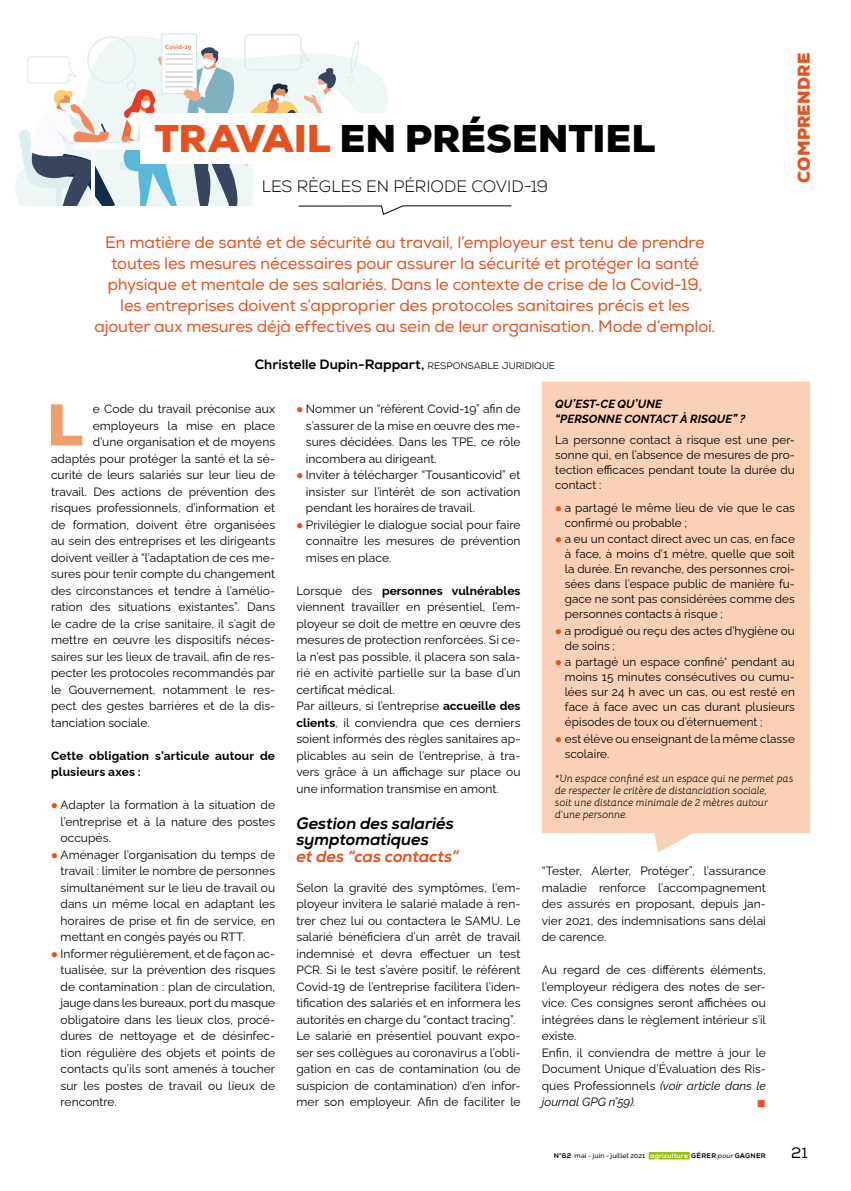
<style>
.page{position:relative;width:851px;height:1191px;background:#fff}
.page>*{position:absolute;margin:0;border:0;box-sizing:border-box;transform-origin:0 0}
.t1{font:900 57px "Nexa";color:#f39d6e}
.t2{font:900 37.5px "Nexa";letter-spacing:-.005em;color:#000}
.t3{font:16.5px/21px "Nexa";letter-spacing:-.01em;color:#e8511e;text-align:center}
.t4{font:italic 16.5px/16.5px "Nexa X Bold";letter-spacing:-.01em;color:#000}
.t5{font:300 16.5px "Nexa";color:#000}
.t6{font:italic 16.5px "Nexa X Bold";letter-spacing:-.01em;color:#e8511e}
.t7{font:900 16.5px "Nexa";letter-spacing:.015em;color:#e8511e}
.t8{font:15px "Nexa";color:#000}
.t9{font:13.5px "Nexa X Bold";letter-spacing:-.005em;color:#000}
.t10{font:12px/16.5px "Raleway";letter-spacing:.005em;color:#000;text-align:justify}
.t11{font:700 12px/16.5px "Raleway";letter-spacing:.015em;color:#000}
.t12{font:12px "Wingdings";color:#e8511e}
.t13{font:11.85px/15px "Raleway";letter-spacing:.005em;color:#000;text-align:justify}
.t14{font:italic 700 11.85px/15px "Raleway";letter-spacing:.005em;color:#000}
.t15{font:italic 10.5px/12px "Bellota";letter-spacing:.005em;color:#000}
.t16{font:500 6.75px "Raleway";letter-spacing:.02em;color:#000}
.t17{font:700 6.15px "Raleway";letter-spacing:.01em;color:#e8511e}
.s1{color:#e8511e}
.s2{font-family:"Nexa";font-size:9.45px}
.s3{font-weight:700}
.s4{font-style:italic}
.s5{font-family:"Nexa X Bold";font-weight:400}
.s6{font-family:"Nexa X Bold";font-weight:400;color:#fff}
.s7{font-family:"Nexa";font-weight:400;font-style:italic}
</style>
<div class="page">
<div style="left:648px;top:1152px;width:41px;height:7px;background:#97bf0d"></div>
<div style="left:541px;top:382px;width:268px;height:470px;background:#fad1b6"></div>
<svg style="left:19px;top:34px;width:493px;height:181px"></svg>
<p class="t17" style="left:165px;top:42px;width:28px">Covid-19</p>
<h2 class="t2" style="left:154px;top:113px;width:502px"><span class="s1">TRAVAIL</span> EN PRÉSENTIEL</h2>
<h3 class="t5" style="left:262px;top:177px;width:288px">LES RÈGLES EN PÉRIODE COVID-19</h3>
<p class="t3" style="left:94px;top:232px;width:622px">En matière de santé et de sécurité au travail, l’employeur est tenu de prendre toutes les mesures nécessaires pour assurer la sécurité et protéger la santé physique et mentale de ses salariés. Dans le contexte de crise de la Covid-19,<br>les entreprises doivent s’approprier des protocoles sanitaires précis et les ajouter aux mesures déjà effectives au sein de leur organisation. Mode d’emploi.</p>
<p class="t9" style="left:255px;top:356px;width:302px">Christelle Dupin-Rappart, <span class="s2">RESPONSABLE JURIDIQUE</span></p>
<h3 class="t7" style="left:792px;top:183px;width:132px;rotate:-90deg">COMPRENDRE</h3>
<h1 class="t1" style="left:47px;top:387px;width:38px">L</h1>
<p class="t14" style="left:555px;top:395px;width:191px">QU’EST-CE QU’UNE<br>“PERSONNE CONTACT À RISQUE” ?</p>
<p class="t10" style="left:306px;top:399px;width:216px;text-indent:-10px"><span class="s1">●</span> Nommer un “référent Covid-19” afin de s’assurer de la mise en œuvre des me&shy;sures décidées. Dans les TPE, ce rôle incombera au dirigeant.</p>
<p class="t10" style="left:306px;top:465px;width:216px;text-indent:-10px"><span class="s1">●</span> Inviter à télécharger “Tousanticovid” et insister sur l’intérêt de son activation pendant les horaires de travail.</p>
<p class="t10" style="left:306px;top:515px;width:216px;text-indent:-10px"><span class="s1">●</span> Privilégier le dialogue social pour faire connaître les mesures de prévention mises en place.</p>
<p class="t10" style="left:296px;top:581px;width:225px;text-align:left">Lorsque des <span class="s3">personnes vulnérables </span>viennent travailler en présentiel, l’em&shy;ployeur se doit de mettre en œuvre des mesures de protection renforcées. Si ce&shy;la n’est pas possible, il placera son sala&shy;rié en activité partielle sur la base d’un certificat médical.<br>Par ailleurs, si l’entreprise <span class="s3">accueille des clients</span>, il conviendra que ces derniers soient informés des règles sanitaires ap&shy;plicables au sein de l’entreprise, à tra&shy;vers grâce à un affichage sur place ou une information transmise en amont.</p>
<h3 class="t4" style="left:296px;top:815px;width:159px">Gestion des salariés symptomatiques</h3>
<h3 class="t6" style="left:296px;top:846px;width:164px">et des “cas contacts”</h3>
<p class="t10" style="left:296px;top:878px;width:225px;text-align:left">Selon la gravité des symptômes, l’em&shy;ployeur invitera le salarié malade à ren&shy;trer chez lui ou contactera le SAMU. Le salarié bénéficiera d’un arrêt de travail indemnisé et devra effectuer un test PCR. Si le test s’avère positif, le référent Covid-19 de l’entreprise facilitera l’iden&shy;tification des salariés et en informera les autorités en charge du “contact tracing”.<br>Le salarié en présentiel pouvant expo&shy;ser ses collègues au coronavirus a l’obli&shy;gation en cas de contamination (ou de suspicion de contamination) d’en infor&shy;mer son employeur. Afin de faciliter le</p>
<p class="t10" style="left:93px;top:399px;width:184px">e Code du travail préconise aux</p>
<p class="t10" style="left:93px;top:416px;width:184px">employeurs la mise en place</p>
<p class="t10" style="left:93px;top:432px;width:184px">d’une organisation et de moyens</p>
<p class="t10" style="left:51px;top:449px;width:225px">adaptés pour protéger la santé et la sé-</p>
<p class="t10" style="left:51px;top:465px;width:225px">curité de leurs salariés sur leur lieu de</p>
<p class="t10" style="left:51px;top:482px;width:225px">travail. Des actions de prévention des</p>
<p class="t10" style="left:51px;top:498px;width:225px">risques professionnels, d’information et</p>
<p class="t10" style="left:51px;top:515px;width:225px">de formation, doivent être organisées</p>
<p class="t10" style="left:51px;top:531px;width:225px">au sein des entreprises et les dirigeants</p>
<p class="t10" style="left:51px;top:548px;width:225px">doivent veiller à “l’adaptation de ces me-</p>
<p class="t10" style="left:51px;top:564px;width:225px">sures pour tenir compte du changement</p>
<p class="t10" style="left:51px;top:581px;width:225px">des circonstances et tendre à l’amélio-</p>
<p class="t10" style="left:51px;top:597px;width:225px">ration des situations existantes”. Dans</p>
<p class="t10" style="left:51px;top:614px;width:225px">le cadre de la crise sanitaire, il s’agit de</p>
<p class="t10" style="left:51px;top:630px;width:225px">mettre en œuvre les dispositifs néces-</p>
<p class="t10" style="left:51px;top:647px;width:225px">saires sur les lieux de travail, afin de res-</p>
<p class="t10" style="left:51px;top:663px;width:225px">pecter les protocoles recommandés par</p>
<p class="t10" style="left:51px;top:680px;width:225px">le Gouvernement, notamment le res-</p>
<p class="t10" style="left:51px;top:696px;width:225px">pect des gestes barrières et de la dis-</p>
<p class="t10" style="left:51px;top:713px;width:100px">tanciation sociale.</p>
<p class="t11" style="left:51px;top:746px;width:225px">Cette obligation s’articule autour de plusieurs axes :</p>
<p class="t10" style="left:61px;top:795px;width:216px;text-indent:-10px"><span class="s1">●</span> Adapter la formation à la situation de l’entreprise et à la nature des postes occupés.</p>
<p class="t10" style="left:61px;top:845px;width:216px;text-indent:-10px"><span class="s1">●</span> Aménager l’organisation du temps de travail : limiter le nombre de personnes simultanément sur le lieu de travail ou dans un même local en adaptant les horaires de prise et fin de service, en mettant en congés payés ou RTT.</p>
<p class="t10" style="left:61px;top:944px;width:216px;text-indent:-10px"><span class="s1">●</span> Informer régulièrement, et de façon ac&shy;tualisée, sur la prévention des risques de contamination : plan de circulation, jauge dans les bureaux, port du masque obligatoire dans les lieux clos, procé&shy;dures de nettoyage et de désinfec&shy;tion régulière des objets et points de contacts qu’ils sont amenés à toucher sur les postes de travail ou lieux de rencontre.</p>
<p class="t13" style="left:555px;top:431px;width:241px">La personne contact à risque est une per&shy;sonne qui, en l’absence de mesures de pro&shy;tection efficaces pendant toute la durée du contact :</p>
<p class="t13" style="left:564px;top:499px;width:231px;text-indent:-10px"><span class="s1">●</span> a partagé le même lieu de vie que le cas confirmé ou probable ;</p>
<p class="t13" style="left:564px;top:530px;width:231px;text-indent:-10px"><span class="s1">●</span> a eu un contact direct avec un cas, en face à face, à moins d’1 mètre, quelle que soit la durée. En revanche, des personnes croi&shy;sées dans l’espace public de manière fu&shy;gace ne sont pas considérées comme des personnes contacts à risque ;</p>
<p class="t13" style="left:564px;top:622px;width:231px;text-indent:-10px"><span class="s1">●</span> a prodigué ou reçu des actes d’hygiène ou de soins ;</p>
<p class="t13" style="left:564px;top:653px;width:231px;text-indent:-10px"><span class="s1">●</span> a partagé un espace confiné* pendant au moins 15 minutes consécutives ou cumu&shy;lées sur 24 h avec un cas, ou est resté en face à face avec un cas durant plusieurs épisodes de toux ou d’éternuement ;</p>
<p class="t13" style="left:564px;top:730px;width:231px;text-indent:-10px"><span class="s1">●</span> est élève ou enseignant de la même classe scolaire.</p>
<p class="t15" style="left:555px;top:771px;width:240px">*Un espace confiné est un espace qui ne permet pas de respecter le critère de distanciation sociale,<br>soit une distance minimale de 2 mètres autour d’une personne.</p>
<p class="t10" style="left:541px;top:861px;width:225px">“Tester, Alerter, Protéger”, l’assurance maladie renforce l’accompagnement des assurés en proposant, depuis jan&shy;vier 2021, des indemnisations sans délai de carence.</p>
<p class="t10" style="left:541px;top:960px;width:225px;text-align:left">Au regard de ces différents éléments, l’employeur rédigera des notes de ser&shy;vice. Ces consignes seront affichées ou intégrées dans le règlement intérieur s’il existe.<br>Enfin, il conviendra de mettre à jour le Document Unique d’Évaluation des Ris&shy;ques Professionnels <span class="s4">(voir article dans le journal GPG n°59).</span></p>
<p class="t12" style="left:756px;top:1097px;width:10px">■</p>
<p class="t16" style="left:553px;top:1149px;width:213px"><span class="s5">N°62</span> mai - juin - juillet 2021 <span class="s6">agriculture</span> <span class="s5">GÉRER</span> <span class="s7">pour</span><span class="s5">GAGNER</span></p>
<p class="t8" style="left:791px;top:1143px;width:18px">21</p>
</div>
